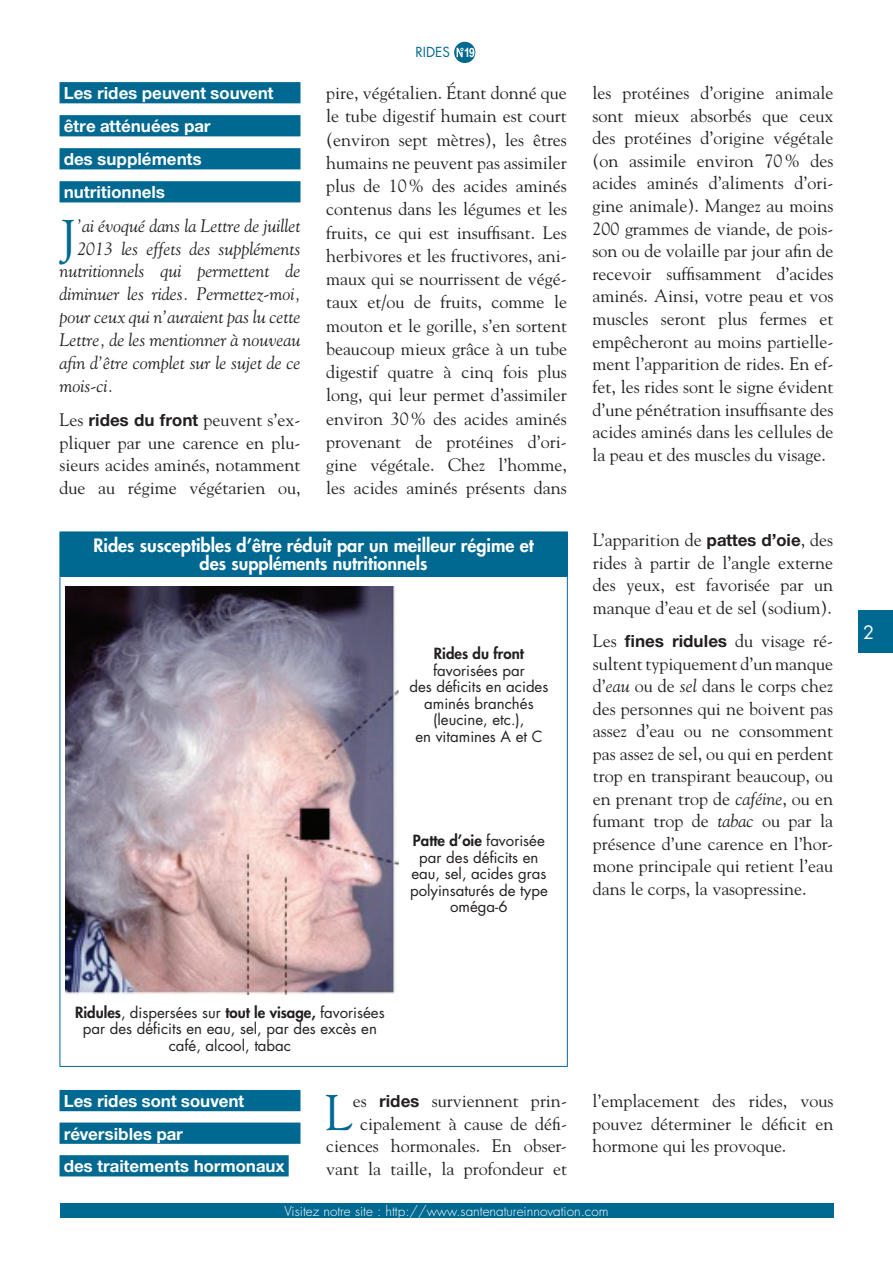
<style>
.page{position:relative;width:893px;height:1263px;background:#fff}
.page>*{position:absolute;margin:0;border:0;box-sizing:border-box;transform-origin:0 0}
.t1{font:49.95px "Goudy";color:#006991}
.t2{font:18px/22.5px "Goudy";color:#231f20;text-align:justify}
.t3{font:italic 18px "Goudy";color:#231f20}
.t4{font:700 18px/33px "Nimbus Sans Novus T";color:#fff}
.t5{font:800 18px/18px "Futura";color:#fff;text-align:center}
.t6{font:18px "Futura";color:#fff}
.t7{font:15px/16.5px "Futura";color:#231f20;text-align:center}
.t8{font:800 15px "Futura";color:#231f20}
.t9{font:300 13.5px "Futura";color:#fff}
.t10{font:13.5px "Futura";color:#006991}
.s1{font-family:"Arial Narrow";font-weight:700;font-size:12.9px;color:#fff}
.s2{font-family:"Nimbus Sans Novus T";font-weight:700}
.s3{font-style:italic}
.s4{font-weight:800}
</style>
<div class="page">
<div style="left:859px;top:610px;width:34px;height:43px;background:#006991"></div>
<div style="left:60px;top:1203px;width:773px;height:15px;background:#006991"></div>
<div style="left:454px;top:42px;width:21px;height:21px;background:#006991;border-radius:50%"></div>
<svg style="left:457px;top:48px;width:7px;height:9px"></svg>
<div style="left:60px;top:82px;width:240px;height:21px;background:#006991"></div>
<div style="left:60px;top:115px;width:240px;height:21px;background:#006991"></div>
<div style="left:60px;top:148px;width:240px;height:21px;background:#006991"></div>
<div style="left:60px;top:181px;width:240px;height:21px;background:#006991"></div>
<div style="left:60px;top:532px;width:507px;height:44px;background:#006991"></div>
<hr style="left:60px;top:531px;width:508px;height:1px;background:#006991">
<hr style="left:567px;top:532px;width:1px;height:44px;background:#006991">
<hr style="left:60px;top:576px;width:508px;height:1px;background:#006991">
<hr style="left:60px;top:577px;width:1px;height:489px;background:#006991">
<hr style="left:567px;top:577px;width:1px;height:489px;background:#006991">
<hr style="left:60px;top:1066px;width:508px;height:1px;background:#006991">
<img style="left:66px;top:587px;width:332px;height:408px">
<div style="left:60px;top:1090px;width:240px;height:21px;background:#006991"></div>
<div style="left:60px;top:1122px;width:240px;height:22px;background:#006991"></div>
<div style="left:60px;top:1155px;width:229px;height:21px;background:#006991"></div>
<p class="t10" style="left:415px;top:43px;width:61px">Rides <span class="s1">19</span></p>
<p class="t2" style="left:326px;top:81px;width:242px;line-height:23.2px">pire, végétalien. Étant donné que le tube digestif humain est court (environ sept mètres), les êtres humains ne peuvent pas assimiler plus de 10% des acides aminés contenus dans les légumes et les fruits, ce qui est insuffisant. Les herbivores et les fructivores, ani&shy;maux qui se nourrissent de végé&shy;taux et/ou de fruits, comme le mouton et le gorille, s’en sortent beaucoup mieux grâce à un tube digestif quatre à cinq fois plus long, qui leur permet d’assimiler environ 30% des acides aminés provenant de protéines d’ori&shy;gine végétale. Chez l’homme, les acides aminés présents dans</p>
<p class="t2" style="left:592px;top:81px;width:242px">les protéines d’origine animale sont mieux absorbés que ceux des protéines d’origine végétale (on assimile environ 70% des acides aminés d’aliments d’ori&shy;gine animale). Mangez au moins 200 grammes de viande, de pois&shy;son ou de volaille par jour afin de recevoir suffisamment d’acides aminés. Ainsi, votre peau et vos muscles seront plus fermes et empêcheront au moins partielle&shy;ment l’apparition de rides. En ef&shy;fet, les rides sont le signe évident d’une pénétration insuffisante des acides aminés dans les cellules de la peau et des muscles du visage.</p>
<p class="t5" style="left:94px;top:536px;width:442px">Rides susceptibles d’être réduit par un meilleur régime et des suppléments nutritionnels</p>
<p class="t2" style="left:593px;top:528px;width:242px">L’apparition de <span class="s2">pattes d’oie</span>, des rides à partir de l’angle externe des yeux, est favorisée par un manque d’eau et de sel (sodium).</p>
<p class="t2" style="left:593px;top:629px;width:242px">Les <span class="s2">fines ridules</span> du visage ré&shy;sultent typiquement d’un manque d’<span class="s3">eau</span> ou de <span class="s3">sel</span> dans le corps chez des personnes qui ne boivent pas assez d’eau ou ne consomment pas assez de sel, ou qui en perdent trop en transpirant beaucoup, ou en prenant trop de <span class="s3">caféine</span>, ou en fumant trop de <span class="s3">tabac</span> ou par la présence d’une carence en l’hor&shy;mone principale qui retient l’eau dans le corps, la vasopressine.</p>
<p class="t4" style="left:64px;top:76px;width:212px">Les rides peuvent souvent être atténuées par<br>des suppléments nutritionnels</p>
<h1 class="t1" style="left:61px;top:206px;width:18px">J</h1>
<p class="t3" style="left:77px;top:215px;width:225px">’ai évoqué dans la Lettre de juillet</p>
<p class="t3" style="left:77px;top:237px;width:225px">2013 les effets des suppléments</p>
<p class="t3" style="left:60px;top:260px;width:242px">nutritionnels qui permettent de</p>
<p class="t3" style="left:60px;top:283px;width:242px">diminuer les rides. Permettez-moi,</p>
<p class="t3" style="left:60px;top:306px;width:242px">pour ceux qui n’auraient pas lu cette</p>
<p class="t3" style="left:60px;top:329px;width:242px">Lettre, de les mentionner à nouveau</p>
<p class="t3" style="left:60px;top:352px;width:242px">afin d’être complet sur le sujet de ce</p>
<p class="t3" style="left:60px;top:375px;width:55px">mois-ci.</p>
<p class="t2" style="left:60px;top:407px;width:242px;line-height:23px">Les <span class="s2">rides du front</span> peuvent s’ex&shy;pliquer par une carence en plu&shy;sieurs acides aminés, notamment due au régime végétarien ou,</p>
<p class="t8" style="left:434px;top:644px;width:91px">Rides du front</p>
<p class="t7" style="left:409px;top:662px;width:141px">favorisées par<br>des déficits en acides aminés branchés (leucine, etc.),<br>en vitamines A et C</p>
<p class="t7" style="left:410px;top:832px;width:139px"><span class="s4">Patte d’oie</span> favorisée par des déficits en eau, sel, acides gras polyinsaturés de type oméga-6</p>
<p class="t6" style="left:863px;top:619px;width:13px">2</p>
<p class="t7" style="left:75px;top:1003px;width:311px"><span class="s4">Ridules</span>, dispersées sur <span class="s4">tout le visage,</span> favorisées par des déficits en eau, sel, par des excès en café, alcool, tabac</p>
<p class="t2" style="left:326px;top:1089px;width:242px;text-align:right">es <span class="s2">rides</span> surviennent prin&shy;cipalement à cause de défi&shy;ciences hormonales. En obser&shy;vant la taille, la profondeur et</p>
<p class="t2" style="left:592px;top:1089px;width:242px">l’emplacement des rides, vous pouvez déterminer le déficit en hormone qui les provoque.</p>
<p class="t4" style="left:64px;top:1084px;width:222px">Les rides sont souvent réversibles par<br>des traitements hormonaux</p>
<h1 class="t1" style="left:325px;top:1081px;width:29px">L</h1>
<p class="t9" style="left:284px;top:1202px;width:326px">Visitez notre site : http://www.santenatureinnovation.com</p>
</div>
